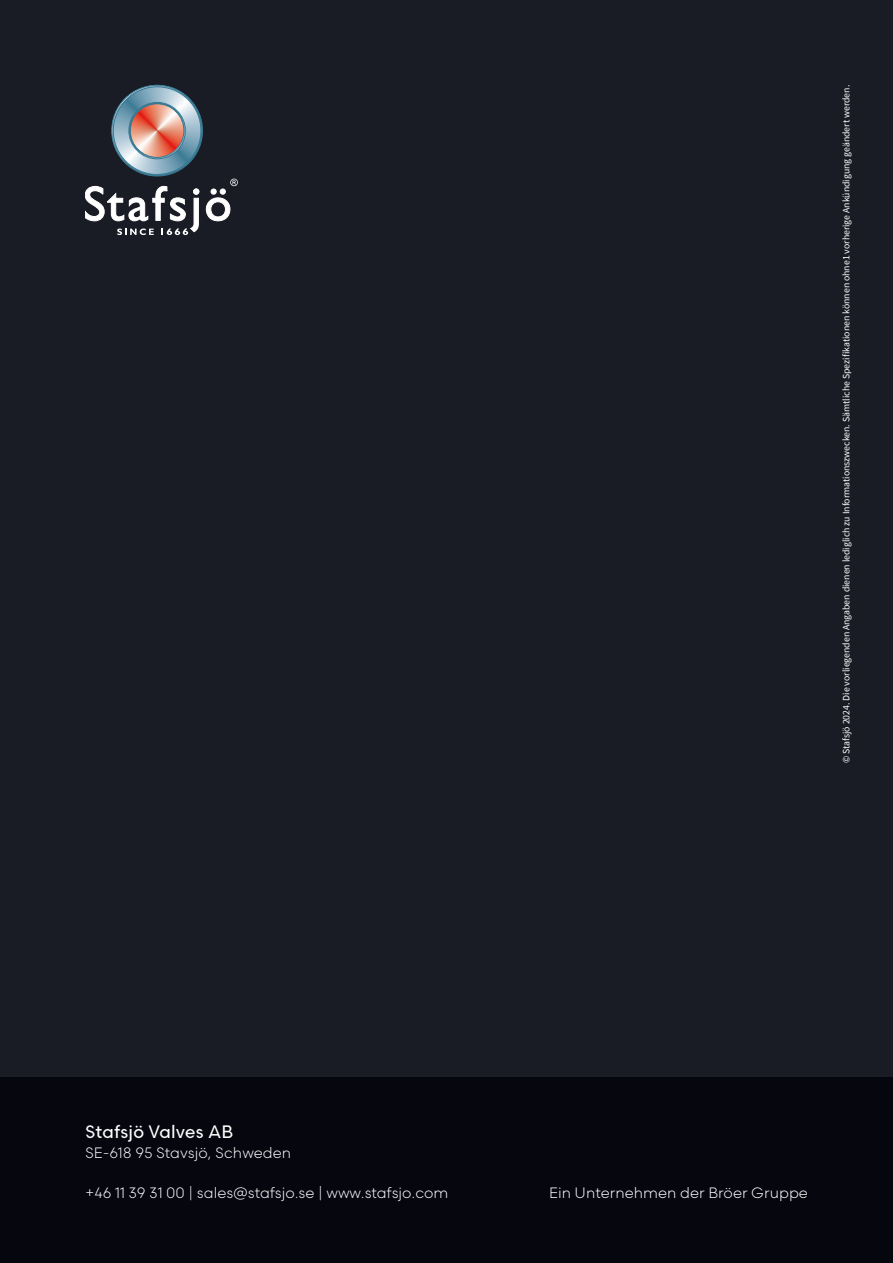
<style>
.page{position:relative;width:893px;height:1263px;background:#1a1c25}
.page>*{position:absolute;margin:0;border:0;box-sizing:border-box;transform-origin:0 0}
.Info_text__covers{font:500 18px "Scandia Line";color:#fff}
.Info_text_small__covers{font:15px "Scandia Line";color:#fff}
.Footnotes{font:9.75px "Source Sans Pro";color:#fff}
</style>
<div class="page">
<div style="left:0;top:1077px;width:893px;height:186px;background:#05060e"></div>
<svg style="left:85px;top:85px;width:153px;height:150px"></svg>
<p class="Footnotes" style="left:840px;top:763px;width:680px;rotate:-90deg">© Stafsjö 2024. Die vorliegenden Angaben dienen lediglich zu Informationszwecken. Sämtliche Spezifikationen können ohne1 vorherige Ankündigung geändert werden.</p>
<p class="Info_text__covers" style="left:85px;top:1120px;width:150px">Stafsjö Valves AB</p>
<p class="Info_text_small__covers" style="left:85px;top:1144px;width:208px">SE-618 95 Stavsjö, Schweden</p>
<p class="Info_text_small__covers" style="left:85px;top:1184px;width:365px">+46 11 39 31 00 | sales@stafsjo.se | www.stafsjo.com</p>
<p class="Info_text_small__covers" style="left:549px;top:1184px;width:260px">Ein Unternehmen der Bröer Gruppe</p>
</div>
